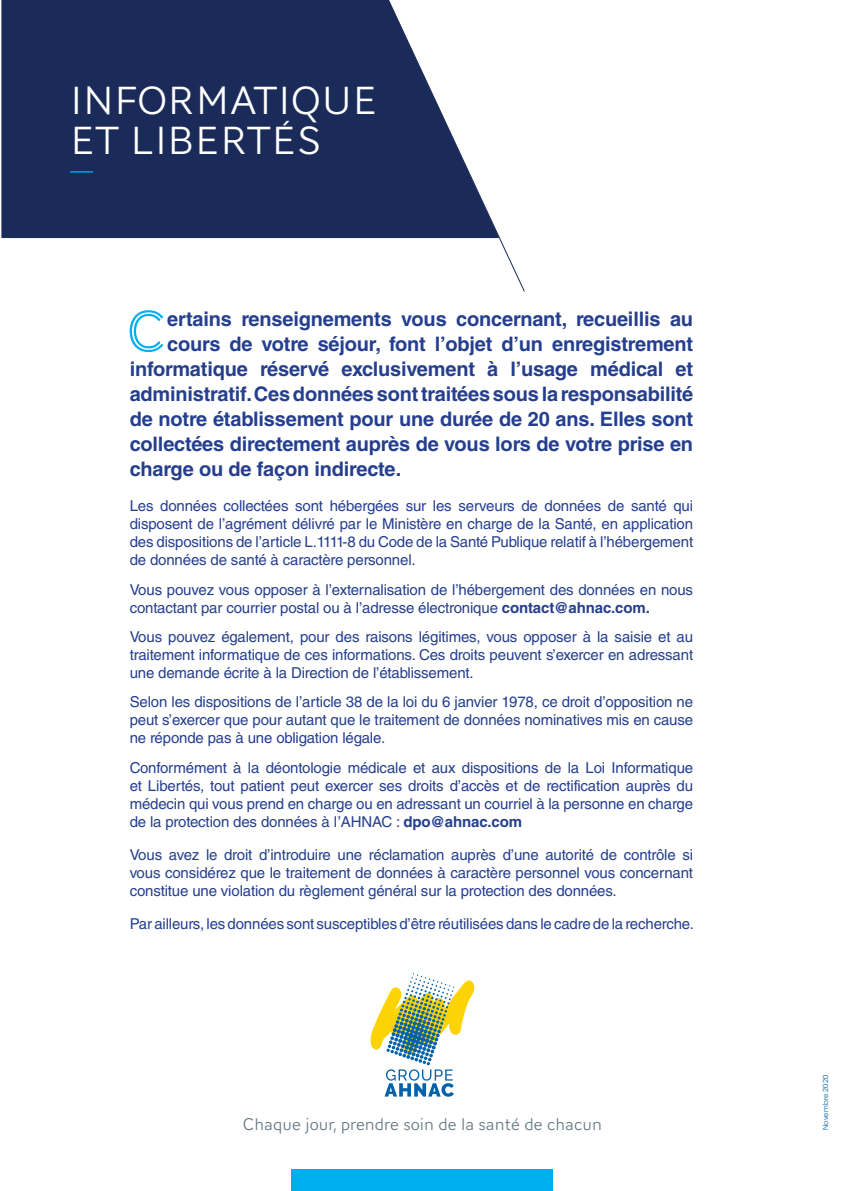
<style>
.page{position:relative;width:842px;height:1191px;background:#fff}
.page>*{position:absolute;margin:0;border:0;box-sizing:border-box;transform-origin:0 0}
.t1{font:59.8px "AW Conqueror Inline";color:#00aeef}
.t2{font:300 40.4px/40.4px "AW Conqueror Sans";color:#fff}
.t3{font:700 20px "Helvetica LT Std";letter-spacing:-.01em;color:#253f8e}
.t4{font:300 17.5px "AW Conqueror Sans";color:#647882}
.t5{font:15px/18px "Helvetica LT Std";letter-spacing:-.01em;color:#253f8e;text-align:justify}
.t6{font:7px "ITC Avant Garde Std";letter-spacing:.02em;color:#0161aa}
.s1{font-weight:700}
</style>
<div class="page">
<div style="left:1px;top:0;width:342px;height:238px;background:#1b2b59"></div>
<svg style="left:370px;top:973px;width:105px;height:123px"></svg>
<div style="left:291px;top:1169px;width:262px;height:22px;background:#00aeef"></div>
<svg style="left:70px;top:171px;width:23px;height:1px"></svg>
<svg style="left:343px;top:0;width:182px;height:292px"></svg>
<p class="t2" style="left:70px;top:80px;width:309px">INFORMATIQUE<br>ET LIBERTÉS</p>
<p class="t1" style="left:127px;top:303px;width:42px">C</p>
<p class="t3" style="left:167px;top:307px;width:527px">ertains renseignements vous concernant, recueillis au</p>
<p class="t3" style="left:167px;top:332px;width:527px">cours de votre séjour, font l’objet d’un enregistrement</p>
<p class="t3" style="left:130px;top:357px;width:565px">informatique réservé exclusivement à l’usage médical et</p>
<p class="t3" style="left:130px;top:382px;width:565px">administratif. Ces données sont traitées sous la responsabilité</p>
<p class="t3" style="left:130px;top:407px;width:565px">de notre établissement pour une durée de 20 ans. Elles sont</p>
<p class="t3" style="left:130px;top:432px;width:565px">collectées directement auprès de vous lors de votre prise en</p>
<p class="t3" style="left:130px;top:457px;width:273px">charge ou de façon indirecte.</p>
<p class="t5" style="left:130px;top:497px;width:565px">Les données collectées sont hébergées sur les serveurs de données de santé qui disposent de l’agrément délivré par le Ministère en charge de la Santé, en application des dispositions de l’article L.1111-8 du Code de la Santé Publique relatif à l’hébergement de données de santé à caractère personnel.</p>
<p class="t5" style="left:130px;top:580px;width:565px">Vous pouvez vous opposer à l’externalisation de l’hébergement des données en nous contactant par courrier postal ou à l’adresse électronique <span class="s1">contact@ahnac.com.</span></p>
<p class="t5" style="left:130px;top:628px;width:565px">Vous pouvez également, pour des raisons légitimes, vous opposer à la saisie et au traitement informatique de ces informations. Ces droits peuvent s’exercer en adressant une demande écrite à la Direction de l’établissement.</p>
<p class="t5" style="left:130px;top:693px;width:565px">Selon les dispositions de l’article 38 de la loi du 6 janvier 1978, ce droit d’opposition ne peut s’exercer que pour autant que le traitement de données nominatives mis en cause ne réponde pas à une obligation légale.</p>
<p class="t5" style="left:130px;top:758px;width:565px">Conformément à la déontologie médicale et aux dispositions de la Loi Informatique et Libertés, tout patient peut exercer ses droits d’accès et de rectification auprès du médecin qui vous prend en charge ou en adressant un courriel à la personne en charge de la protection des données à l’AHNAC : <span class="s1">dpo@ahnac.com</span></p>
<p class="t5" style="left:130px;top:845px;width:565px">Vous avez le droit d’introduire une réclamation auprès d’une autorité de contrôle si vous considérez que le traitement de données à caractère personnel vous concernant constitue une violation du règlement général sur la protection des données.</p>
<p class="t5" style="left:130px;top:914px;width:566px">Par ailleurs, les données sont susceptibles d’être réutilisées dans le cadre de la recherche.</p>
<p class="t4" style="left:243px;top:1110px;width:361px">Chaque jour, prendre soin de la santé de chacun</p>
<p class="t6" style="left:821px;top:1130px;width:57px;rotate:-90deg">Novembre 2020</p>
</div>
